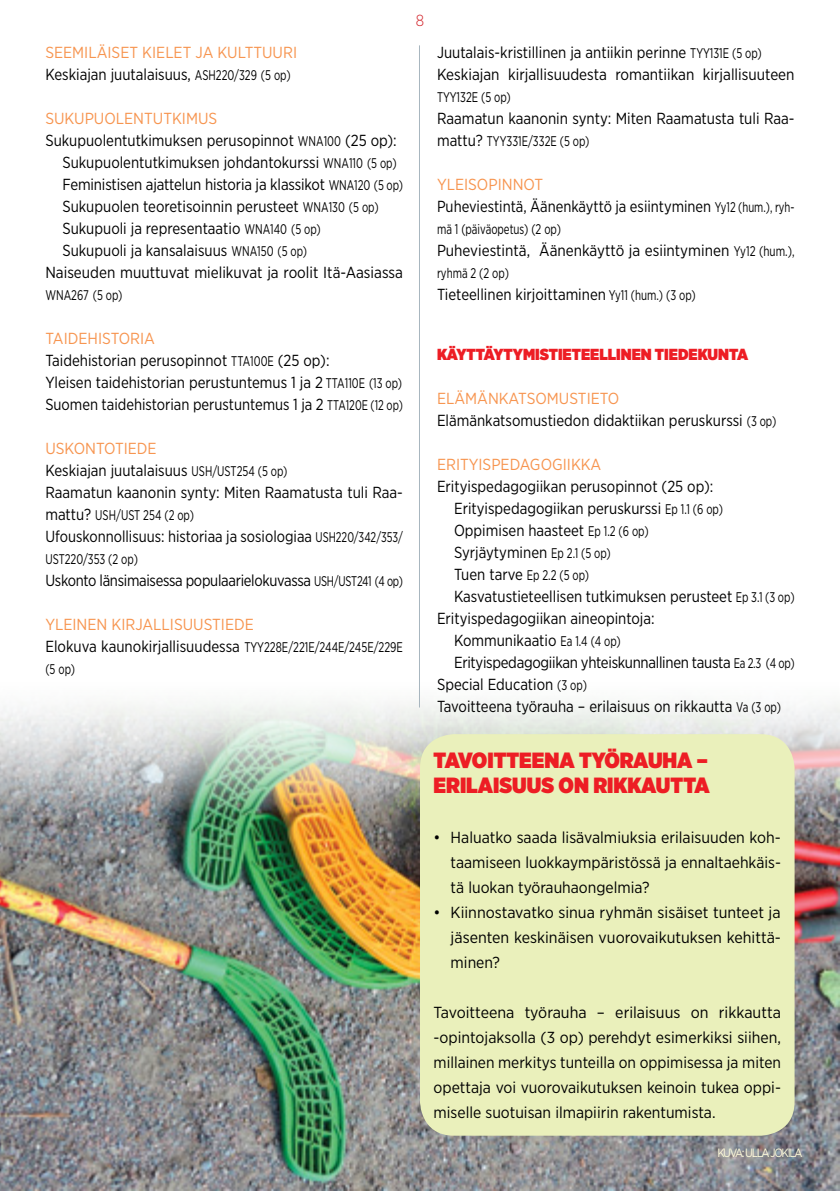
<style>
.page{position:relative;width:840px;height:1191px;background:#fff}
.page>*{position:absolute;margin:0;border:0;box-sizing:border-box;transform-origin:0 0}
.t1{font:900 22px/25px "Gotham Narrow";color:#ed1d24}
.t2{font:16px/22px "Gotham Narrow";color:#000;scale:.95 1}
.t3{font:16px/25px "Gotham Narrow";color:#000;text-align:justify}
.t4{font:16px/22px "Gotham Narrow";color:#000;scale:.93 1}
.t5{font:16px/22px "Gotham Narrow";color:#000;scale:.96 1}
.t6{font:16px "Gotham Narrow";color:#f79550}
.t7{font:16px "Gotham Narrow";letter-spacing:-.02em;color:#000;scale:.94 1}
.t8{font:16px "Gotham Narrow";letter-spacing:-.02em;color:#000;scale:.95 1}
.t9{font:900 16px "Gotham Narrow";color:#ed1d24}
.t10{font:300 16px "Gotham Narrow";color:#d2232a}
.t11{font:14px "Gotham Narrow";color:#000;scale:.8 1}
.t12{font:12px "Gotham Narrow";color:#fffcdb}
.s1{color:#f79550}
.s2{font-size:14px}
.s3{font-size:16px}
</style>
<div class="page">
<img style="left:0;top:702px;width:839px;height:489px">
<div style="left:420px;top:734px;width:374px;height:401px;background:#eaf0bb;border-radius:34px"></div>
<hr style="left:419px;top:45px;width:1px;height:662px;background:#a8b6bf">
<p class="t6" style="left:45px;top:43px;width:18px">Seemil</p>
<p class="t6" style="left:97px;top:43px;width:19px">äiset</p>
<p class="t6" style="left:142px;top:43px;width:9px">kielet</p>
<p class="t2" style="left:45px;top:41px;width:259px;text-align:right"><span class="s1">ja kulttuuri<br></span>Keskiajan juutalaisuus, <span class="s2">ASH220/329 (5 op)</span></p>
<p class="t6" style="left:45px;top:109px;width:70px">Sukupuolent</p>
<p class="t6" style="left:153px;top:109px;width:20px">utkim</p>
<p class="t6" style="left:198px;top:109px;width:19px">us</p>
<p class="t2" style="left:45px;top:129px;width:371px">Sukupuolentutkimuksen perusopinnot <span class="s2">WNA100</span> (25 op):</p>
<p class="t2" style="left:62px;top:151px;width:353px">Sukupuolentutkimuksen johdantokurssi <span class="s2">WNA110 (5 op)</span></p>
<p class="t2" style="left:62px;top:173px;width:360px">Feministisen ajattelun historia ja klassikot <span class="s2">WNA120 (5 op)</span></p>
<p class="t2" style="left:62px;top:195px;width:334px">Sukupuolen teoretisoinnin perusteet <span class="s2">WNA130 (5 op)</span></p>
<p class="t2" style="left:62px;top:217px;width:273px">Sukupuoli ja representaatio <span class="s2">WNA140 (5 op)</span></p>
<p class="t2" style="left:62px;top:239px;width:259px">Sukupuoli ja kansalaisuus <span class="s2">WNA150 (5 op)</span></p>
<p class="t3" style="left:45px;top:260px;width:359px">Naiseuden muuttuvat mielikuvat ja roolit Itä-Aasiassa</p>
<p class="t11" style="left:45px;top:287px;width:98px">WNA267 (5 op)</p>
<p class="t2" style="left:45px;top:327px;width:377px"><span class="s1">Tai dehistoria<br></span>Taidehistorian perusopinnot <span class="s2">TTA100E</span> (25 op):<br>Yleisen taidehistorian perustuntemus 1 ja 2 <span class="s2">TTA110E (13 op)<br></span>Suomen taidehistorian perustuntemus 1 ja 2 <span class="s2">TTA120E (12 op)</span></p>
<p class="t6" style="left:45px;top:439px;width:10px">Uskontotie</p>
<p class="t2" style="left:45px;top:437px;width:377px;text-indent:91px"><span class="s1">de<br></span>Keskiajan juutalaisuus <span class="s2">USH/UST254 (5 op)<br></span>Raamatun kaanonin synty: Miten Raamatusta tuli Raa-</p>
<p class="t11" style="left:45px;top:507px;width:187px"><span class="s3">mattu?</span> USH/UST 254 (2 op)</p>
<p class="t4" style="left:45px;top:525px;width:386px">Ufouskonnollisuus: historiaa ja sosiologiaa <span class="s2">USH220/342/353/</span></p>
<p class="t11" style="left:45px;top:551px;width:117px">UST220/353 (2 op)</p>
<p class="t7" style="left:45px;top:571px;width:381px">Uskonto länsimaisessa populaarielokuvassa <span class="s2">USH/UST241 (4 op)</span></p>
<p class="t6" style="left:45px;top:615px;width:19px">Yleinen</p>
<p class="t6" style="left:111px;top:615px;width:9px">kirjallis</p>
<p class="t6" style="left:183px;top:615px;width:30px">uustie</p>
<p class="t5" style="left:45px;top:613px;width:374px;text-indent:189px"><span class="s1">de<br></span>Elokuva kaunokirjallisuudessa <span class="s2">TYY228E/221E/244E/245E/229E</span></p>
<p class="t11" style="left:45px;top:661px;width:39px">(5 op)</p>
<p class="t10" style="left:415px;top:10px;width:10px">8</p>
<p class="t2" style="left:437px;top:41px;width:377px">Juutalais-kristillinen ja antiikin perinne <span class="s2">TYY131E (5 op)<br></span>Keskiajan kirjallisuudesta romantiikan kirjallisuuteen</p>
<p class="t11" style="left:437px;top:89px;width:94px">TYY132E (5 op)</p>
<p class="t5" style="left:437px;top:107px;width:374px">Raamatun kaanonin synty: Miten Raamatusta tuli Raa-</p>
<p class="t11" style="left:437px;top:133px;width:192px"><span class="s3">mattu?</span> TYY331E/332E (5 op)</p>
<p class="t4" style="left:437px;top:173px;width:386px"><span class="s1">Yleisopinnot<br></span>Puheviestintä, Äänenkäyttö ja esiintyminen <span class="s2">Yy12 (hum.), ryh-</span></p>
<p class="t11" style="left:437px;top:221px;width:156px">mä 1 (päiväopetus) (2 op)</p>
<p class="t3" style="left:437px;top:238px;width:359px">Puheviestintä, Äänenkäyttö ja esiintyminen <span class="s2">Yy12 (hum.),</span></p>
<p class="t11" style="left:437px;top:265px;width:91px">ryhmä 2 (2 op)</p>
<p class="t2" style="left:437px;top:283px;width:274px">Tieteellinen kirjoittaminen <span class="s2">Yy11 (hum.) (3 op)</span></p>
<p class="t9" style="left:437px;top:344px;width:312px">KÄYTTÄYTYMISTIETEELLINEN TIEDEKUNTA</p>
<p class="t6" style="left:437px;top:388px;width:62px">Elämänkatsom</p>
<p class="t2" style="left:437px;top:387px;width:358px;text-indent:122px"><span class="s1">ustieto<br></span>Elämänkatsomustiedon didaktiikan peruskurssi <span class="s2">(3 op)</span></p>
<p class="t6" style="left:437px;top:454px;width:18px">Erityispe</p>
<p class="t6" style="left:509px;top:454px;width:62px">dagogiikka</p>
<p class="t2" style="left:454px;top:475px;width:284px;text-indent:-17px">Erityispedagogiikan perusopinnot (25 op):<br>Erityispedagogiikan peruskurssi <span class="s2">Ep 1.1 (6 op)<br></span>Oppimisen haasteet <span class="s2">Ep 1.2 (6 op)<br></span>Syrjäytyminen <span class="s2">Ep 2.1 (5 op)</span></p>
<p class="t11" style="left:454px;top:566px;width:170px"><span class="s3">Tuen tarve</span> Ep 2.2 (5 op)</p>
<p class="t2" style="left:454px;top:585px;width:360px">Kasvatustieteellisen tutkimuksen perusteet <span class="s2">Ep 3.1 (3 op)</span></p>
<p class="t2" style="left:437px;top:607px;width:230px">Erityispedagogiikan aineopintoja:</p>
<p class="t2" style="left:454px;top:629px;width:177px">Kommunikaatio <span class="s2">Ea 1.4 (4 op)</span></p>
<p class="t8" style="left:454px;top:652px;width:360px">Erityispedagogiikan yhteiskunnallinen tausta <span class="s2">Ea 2.3 (4 op)</span></p>
<p class="t2" style="left:437px;top:673px;width:159px">Special Education <span class="s2">(3 op)</span></p>
<p class="t2" style="left:437px;top:695px;width:363px">Tavoitteena työrauha – erilaisuus on rikkautta <span class="s2">Va (3 op)</span></p>
<h1 class="t1" style="left:433px;top:747px;width:277px">TAVOITTEENA TYÖRAUHA –<br>ERILAISUUS ON RIKKAUTTA</h1>
<p class="t3" style="left:450px;top:825px;width:331px;text-indent:-17px">• Haluatko saada lisävalmiuksia erilaisuuden koh&shy;taamiseen luokkaympäristössä ja ennaltaehkäis&shy;tä luokan työrauhaongelmia?</p>
<p class="t3" style="left:450px;top:900px;width:331px;text-indent:-17px">• Kiinnostavatko sinua ryhmän sisäiset tunteet ja jäsenten keskinäisen vuorovaikutuksen kehittä&shy;minen?</p>
<p class="t3" style="left:433px;top:1000px;width:348px">Tavoitteena työrauha – erilaisuus on rikkautta -opintojaksolla (3 op) perehdyt esimerkiksi siihen, millainen merkitys tunteilla on oppimisessa ja miten opettaja voi vuorovaikutuksen keinoin tukea oppi&shy;miselle suotuisan ilmapiirin rakentumista.</p>
<p class="t12" style="left:717px;top:1145px;width:35px">Kuva:Ulla</p>
<p class="t12" style="left:769px;top:1145px;width:11px">Jokila</p>
</div>
